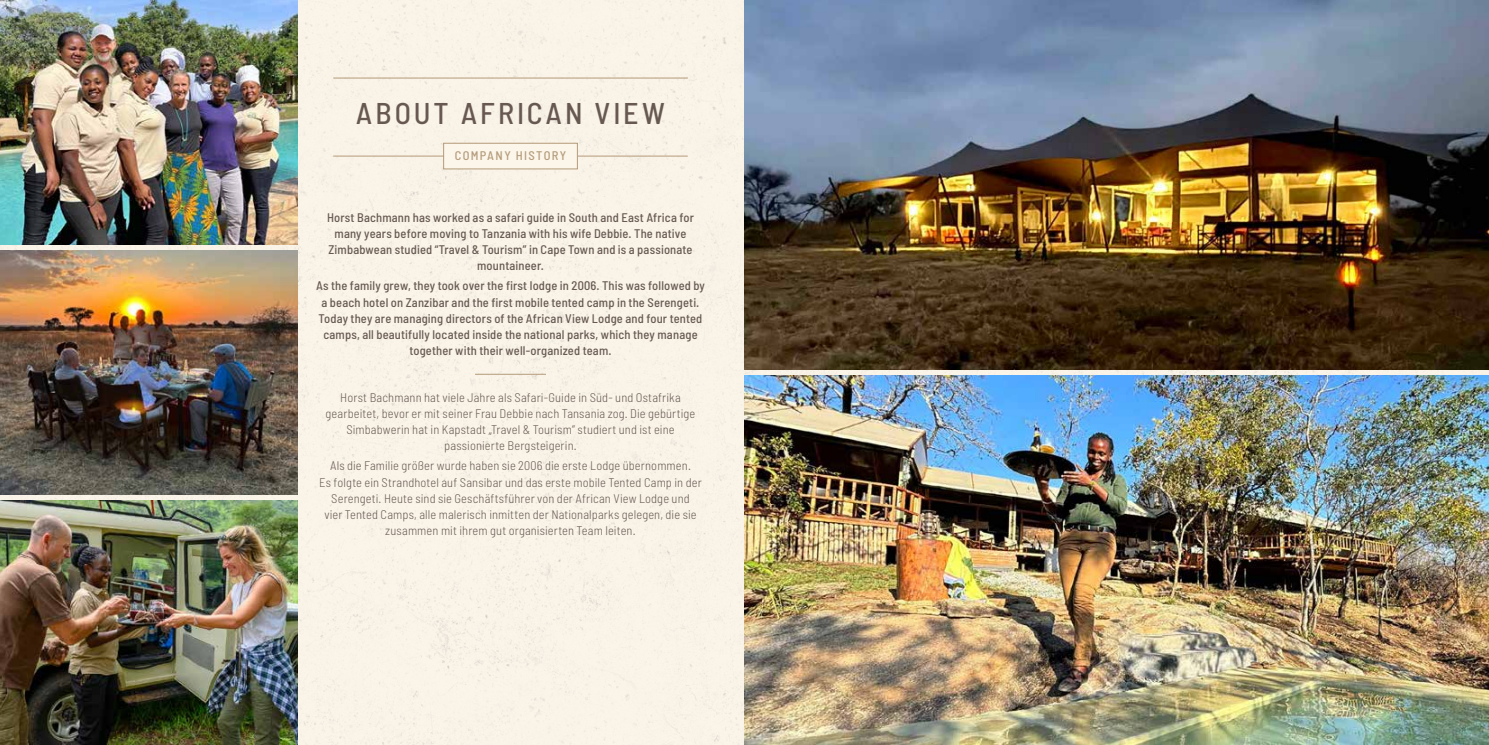
<style>
.page{position:relative;width:1489px;height:745px;background:#fff}
.page>*{position:absolute;margin:0;border:0;box-sizing:border-box;transform-origin:0 0}
.t1{font:500 semi-condensed 30px "Barlow";letter-spacing:.1em;color:#675951}
.t2{font:300 semi-condensed 12.5px/16.2px "Barlow";letter-spacing:.01em;color:#675951;text-align:center}
.t3{font:500 semi-condensed 12.5px/16.2px "Barlow";letter-spacing:.01em;color:#675951;text-align:center}
.t4{font:500 semi-condensed 12.5px "Barlow";letter-spacing:.105em;color:#b59b7a}
</style>
<div class="page">
<div style="left:0;top:0;width:744px;height:744px;background:#fbf5ea"></div>
<hr style="left:333px;top:77px;width:354px;height:1px;background:#b59b7a">
<hr style="left:333px;top:155px;width:354px;height:1px;background:#b59b7a">
<hr style="left:475px;top:373px;width:71px;height:1px;background:#b59b7a">
<div style="left:443px;top:143px;width:134px;height:26px;background:#fbf5ea"></div>
<div style="left:443px;top:143px;width:135px;height:26px;border:1px solid #b59b7a"></div>
<img style="left:744px;top:0;width:744px;height:369px">
<img style="left:744px;top:375px;width:744px;height:369px">
<img style="left:0;top:500px;width:298px;height:244px">
<img style="left:0;top:250px;width:298px;height:244px">
<img style="left:0;top:0;width:298px;height:244px">
<h1 class="t1" style="left:356px;top:94px;width:310px">ABOUT AFRICAN VIEW</h1>
<p class="t4" style="left:454px;top:148px;width:113px">COMPANY HISTORY</p>
<p class="t3" style="left:327px;top:208px;width:368px">Horst Bachmann has worked as a safari guide in South and East Africa for many years before moving to Tanzania with his wife Debbie. The native Zimbabwean studied “Travel &amp; Tourism” in Cape Town and is a passionate mountaineer.</p>
<p class="t3" style="left:316px;top:277px;width:390px">As the family grew, they took over the first lodge in 2006. This was followed by a beach hotel on Zanzibar and the first mobile tented camp in the Serengeti.<br>Today they are managing directors of the African View Lodge and four tented camps, all beautifully located inside the national parks, which they manage together with their well-organized team.</p>
<p class="t2" style="left:325px;top:388px;width:371px">Horst Bachmann hat viele Jahre als Safari-Guide in Süd- und Ostafrika gearbeitet, bevor er mit seiner Frau Debbie nach Tansania zog. Die gebürtige Simbabwerin hat in Kapstadt „Travel &amp; Tourism” studiert und ist eine passionierte Bergsteigerin.</p>
<p class="t2" style="left:319px;top:457px;width:384px">Als die Familie größer wurde haben sie 2006 die erste Lodge übernommen.<br>Es folgte ein Strandhotel auf Sansibar und das erste mobile Tented Camp in der Serengeti. Heute sind sie Geschäftsführer von der African View Lodge und<br>vier Tented Camps, alle malerisch inmitten der Nationalparks gelegen, die sie zusammen mit ihrem gut organisierten Team leiten.</p>
</div>
